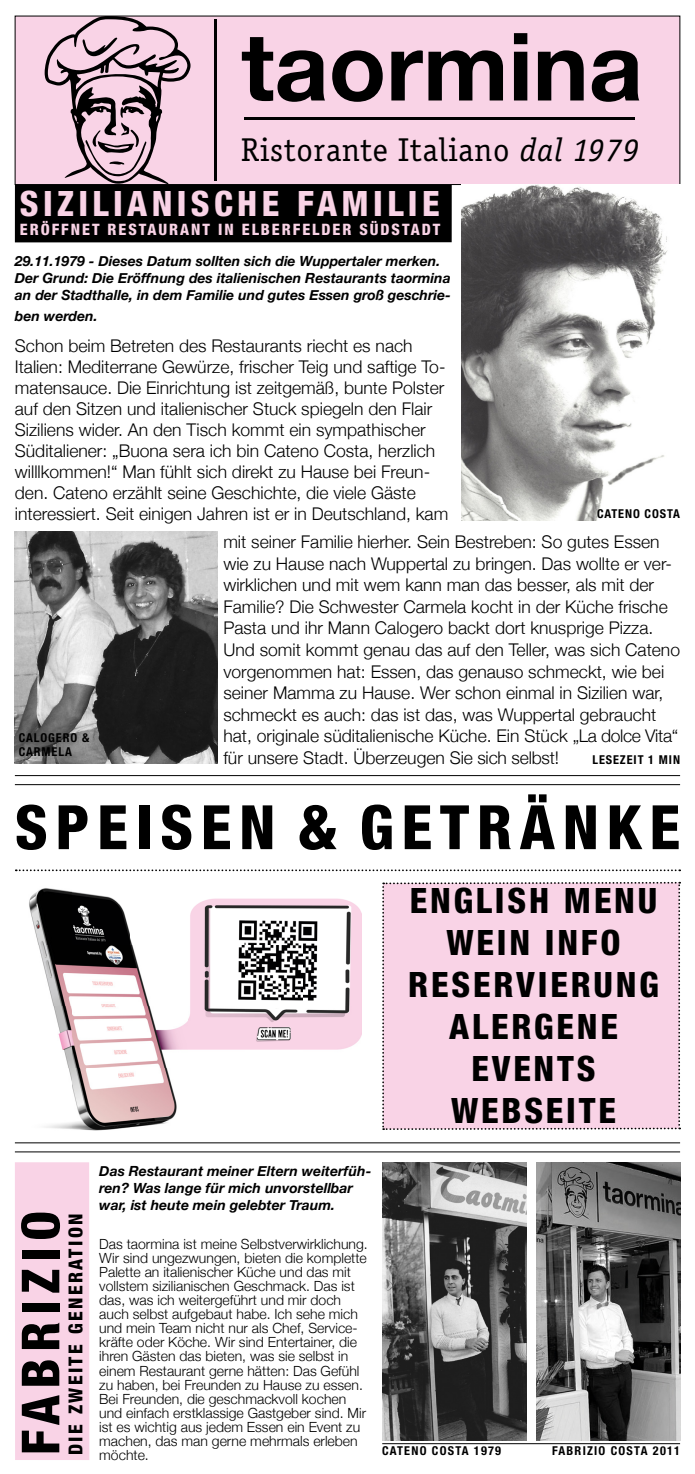
<style>
.page{position:relative;width:695px;height:1474px;background:#fff}
.page>*{position:absolute;margin:0;border:0;box-sizing:border-box;transform-origin:0 0}
.t1{font:800 condensed 61.25px "Helvetica Neue LT Std";letter-spacing:.125em;color:#000}
.t2{font:800 condensed 52.5px "Helvetica Neue LT Std";letter-spacing:.125em;color:#000}
.t3{font:800 condensed 35px/42px "Helvetica Neue LT Std";letter-spacing:.08em;color:#000;text-align:center}
.t4{font:800 condensed 35px "Helvetica Neue LT Std";letter-spacing:.125em;color:#f9d3e6}
.t5{font:33.95px "Officina Serif";letter-spacing:.025em;color:#000}
.t6{font:800 condensed 19.25px "Helvetica Neue LT Std";letter-spacing:.125em;color:#000}
.t7{font:300 17.5px/21.5px "Helvetica Neue";color:#000}
.t8{font:800 condensed 15.75px "Helvetica Neue LT Std";letter-spacing:.125em;color:#f9d3e6}
.t9{font:300 14px/14.2px "Helvetica Neue";color:#000}
.t10{font:italic 700 14px/16.8px "Helvetica Neue";color:#000}
.t11{font:700 condensed 12.25px/14.7px "Helvetica Neue LT Std";letter-spacing:.075em;color:#000}
.t12{font:700 condensed 12.25px "Helvetica Neue LT Std";letter-spacing:.1em;color:#000}
.s1{font-style:italic}
</style>
<div class="page">
<div style="left:15px;top:184px;width:436px;height:58px;background:#000"></div>
<hr style="left:15px;top:784px;width:665px;height:1px;background:#000">
<hr style="left:15px;top:775px;width:665px;height:1px;background:#000">
<img style="left:382px;top:1162px;width:144px;height:278px">
<img style="left:536px;top:1162px;width:144px;height:278px">
<div style="left:15px;top:16px;width:664px;height:168px;background:#f9d3e6"></div>
<hr style="left:213px;top:20px;width:3px;height:161px;background:#000">
<svg style="left:45px;top:18px;width:145px;height:165px"></svg>
<hr style="left:244px;top:117px;width:391px;height:3px;background:#000">
<svg style="left:242px;top:37px;width:83px;height:65px"></svg>
<svg style="left:332px;top:50px;width:50px;height:52px"></svg>
<svg style="left:391px;top:50px;width:112px;height:50px"></svg>
<svg style="left:514px;top:33px;width:13px;height:67px"></svg>
<svg style="left:538px;top:50px;width:45px;height:50px"></svg>
<svg style="left:591px;top:50px;width:48px;height:52px"></svg>
<hr style="left:382px;top:1443px;width:298px;height:1px;background:#000">
<div style="left:15px;top:1162px;width:74px;height:297px;background:#f9d3e6"></div>
<img style="left:461px;top:185px;width:207px;height:335px">
<img style="left:15px;top:531px;width:202px;height:232px">
<hr style="left:15px;top:1151px;width:665px;height:1px;background:#000">
<hr style="left:15px;top:1142px;width:665px;height:1px;background:#000">
<svg style="left:16px;top:869px;width:664px;height:2px"></svg>
<div style="left:382px;top:881px;width:298px;height:249px;background:#f9d3e6"></div>
<img style="left:29px;top:888px;width:332px;height:241px">
<h3 class="t5" style="left:241px;top:130px;width:400px">Ristorante Italiano <span class="s1">dal 1979</span></h3>
<h3 class="t4" style="left:20px;top:182px;width:421px">SIZILIANISCHE FAMILIE</h3>
<p class="t8" style="left:20px;top:220px;width:422px">ERÖFFNET RESTAURANT IN ELBERFELDER SÜDSTADT</p>
<p class="t10" style="left:15px;top:252px;width:437px">29.11.1979 - Dieses Datum sollten sich die Wuppertaler merken.<br>Der Grund: Die Eröffnung des italienischen Restaurants taormina an der Stadthalle, in dem Familie und gutes Essen groß geschrie-</p>
<p class="t10" style="left:15px;top:307px;width:84px">ben werden.</p>
<p class="t7" style="left:15px;top:334px;width:435px;line-height:21px">Schon beim Betreten des Restaurants riecht es nach Italien: Mediterrane Gewürze, frischer Teig und saftige To&shy;matensauce. Die Einrichtung ist zeitgemäß, bunte Polster auf den Sitzen und italienischer Stuck spiegeln den Flair Siziliens wider. An den Tisch kommt ein sympathischer Süditaliener: „Buona sera ich bin Cateno Costa, herzlich willlkommen!“ Man fühlt sich direkt zu Hause bei Freun&shy;den. Cateno erzählt seine Geschichte, die viele Gäste interessiert. Seit einigen Jahren ist er in Deutschland, kam</p>
<p class="t11" style="left:597px;top:506px;width:84px">CATENO COSTA</p>
<p class="t7" style="left:223px;top:530px;width:458px">mit seiner Familie hierher. Sein Bestreben: So gutes Essen wie zu Hause nach Wuppertal zu bringen. Das wollte er ver&shy;wirklichen und mit wem kann man das besser, als mit der Familie? Die Schwester Carmela kocht in der Küche frische Pasta und ihr Mann Calogero backt dort knusprige Pizza.<br>Und somit kommt genau das auf den Teller, was sich Cateno vorgenommen hat: Essen, das genauso schmeckt, wie bei seiner Mamma zu Hause. Wer schon einmal in Sizilien war, schmeckt es auch: das ist das, was Wuppertal gebraucht hat, originale süditalienische Küche. Ein Stück „La dolce Vita“ für unsere Stadt. Überzeugen Sie sich selbst!</p>
<p class="t11" style="left:19px;top:730px;width:72px">CALOGERO &amp;<br>CARMELA</p>
<p class="t11" style="left:592px;top:752px;width:89px">LESEZEIT 1 MIN</p>
<h1 class="t1" style="left:15px;top:789px;width:666px">SPEISEN &amp; GETRÄNKE</h1>
<h3 class="t3" style="left:408px;top:879px;width:252px">ENGLISH MENU<br>WEIN INFO<br>RESERVIERUNG<br>ALERGENE<br>EVENTS<br>WEBSEITE</h3>
<h2 class="t2" style="left:8px;top:1454px;width:246px;rotate:-90deg">FABRIZIO</h2>
<p class="t6" style="left:64px;top:1454px;width:243px;rotate:-90deg">DIE ZWEITE GENERATION</p>
<p class="t10" style="left:99px;top:1162px;width:273px">Das Restaurant meiner Eltern weiterfüh&shy;ren? Was lange für mich unvorstellbar war, ist heute mein gelebter Traum.</p>
<p class="t9" style="left:99px;top:1235px;width:270px">Das taormina ist meine Selbstverwirklichung.<br>Wir sind ungezwungen, bieten die komplette Palette an italienischer Küche und das mit vollstem sizilianischen Geschmack. Das ist das, was ich weitergeführt und mir doch auch selbst aufgebaut habe. Ich sehe mich und mein Team nicht nur als Chef, Service&shy;kräfte oder Köche. Wir sind Entertainer, die ihren Gästen das bieten, was sie selbst in einem Restaurant gerne hätten: Das Gefühl zu haben, bei Freunden zu Hause zu essen.<br>Bei Freunden, die geschmackvoll kochen und einfach erstklassige Gastgeber sind. Mir ist es wichtig aus jedem Essen ein Event zu machen, das man gerne mehrmals erleben möchte.</p>
<p class="t12" style="left:382px;top:1443px;width:120px">CATENO COSTA 1979</p>
<p class="t12" style="left:552px;top:1443px;width:129px">FABRIZIO COSTA 2011</p>
</div>
